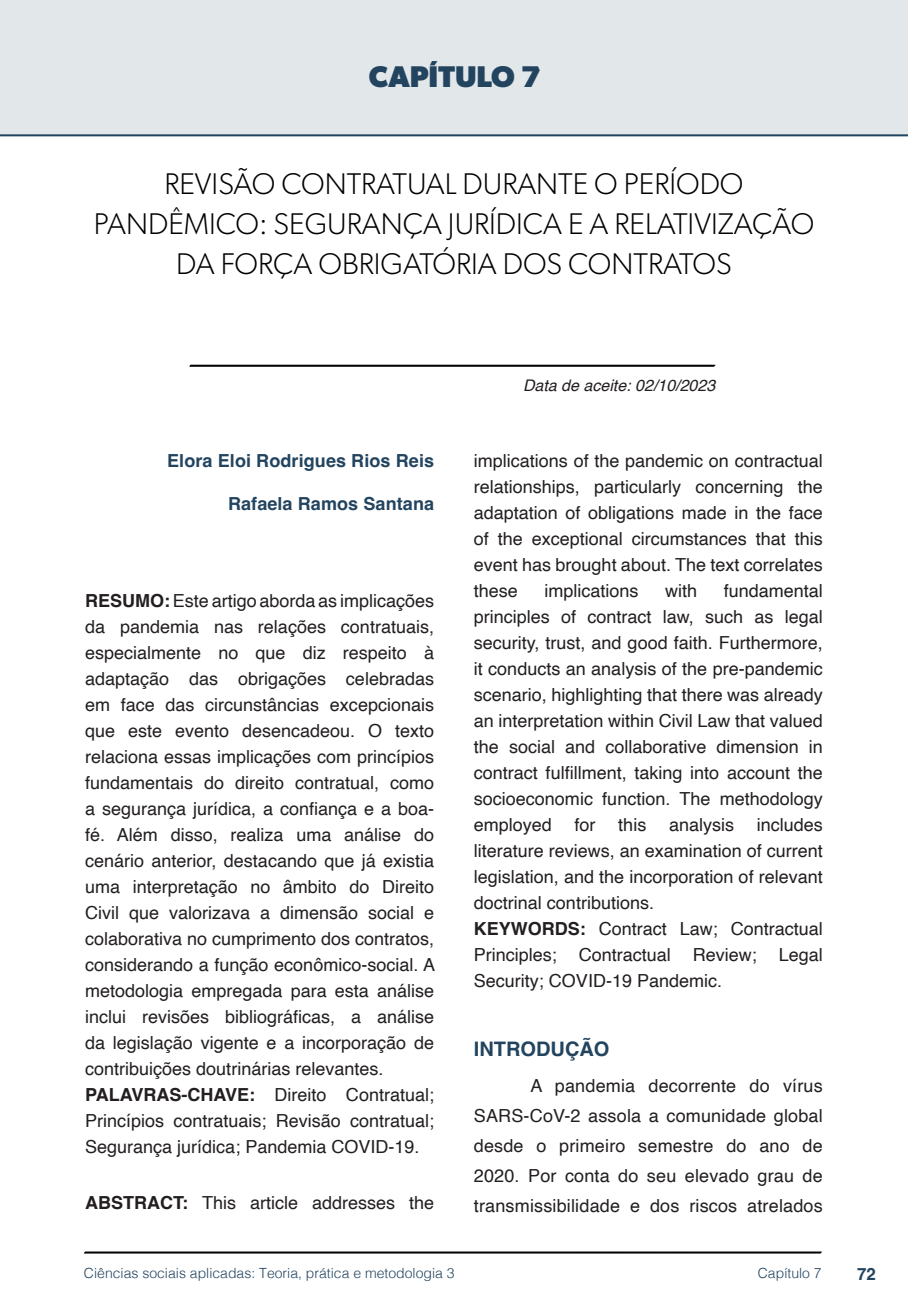
<style>
.page{position:relative;width:908px;height:1304px;background:#fff}
.page>*{position:absolute;margin:0;border:0;box-sizing:border-box;transform-origin:0 0}
.nome_artigos{font:300 30px/40px "Gibson";color:#000;text-align:center}
.capítulos{font:700 30px "Gibson";color:#23445f}
.TITULOS{font:700 20px "Helvetica";color:#23445f}
.Resumos_e_PC_TXT{font:18px/26px "Helvetica";color:#231f20;text-align:justify}
.txt{font:18px/30px "Helvetica";letter-spacing:.01em;color:#231f20;text-align:justify}
.nome_autores{font:700 18px "Helvetica";letter-spacing:.005em;color:#23445f}
.t1{font:700 16.8px "Helvetica";color:#23445f}
.t2{font:italic 16px "Helvetica";color:#231f20}
.t3{font:300 14px "Helvetica";color:#23445f}
.s1{font-weight:700}
</style>
<div class="page">
<svg style="left:84px;top:1251px;width:737px;height:3px;background:#515151"></svg>
<div style="left:0;top:0;width:907px;height:136px;background:#e2e7e9"></div>
<svg style="left:189px;top:364px;width:526px;height:3px;background:#4f4f4f"></svg>
<div style="left:44px;top:72px;width:68px;height:61px;background:#e2e7e9"></div>
<p class="capítulos" style="left:369px;top:58px;width:173px">CAPÍTULO 7</p>
<p class="nome_artigos" style="left:94px;top:163px;width:721px">REVISÃO CONTRATUAL DURANTE O PERÍODO<br>PANDÊMICO: SEGURANÇA JURÍDICA E A RELATIVIZAÇÃO<br>DA FORÇA OBRIGATÓRIA DOS CONTRATOS</p>
<p class="nome_autores" style="left:167px;top:450px;width:268px">Elora Eloi Rodrigues Rios Reis</p>
<p class="nome_autores" style="left:228px;top:492px;width:207px">Rafaela Ramos Santana</p>
<p class="Resumos_e_PC_TXT" style="left:85px;top:588px;width:351px"><span class="s1">RESUMO:</span> Este artigo aborda as implicações da pandemia nas relações contratuais, especialmente no que diz respeito à adaptação das obrigações celebradas em face das circunstâncias excepcionais que este evento desencadeou. O texto relaciona essas implicações com princípios fundamentais do direito contratual, como a segurança jurídica, a confiança e a boa&shy;fé. Além disso, realiza uma análise do cenário anterior, destacando que já existia uma interpretação no âmbito do Direito Civil que valorizava a dimensão social e colaborativa no cumprimento dos contratos, considerando a função econômico-social. A metodologia empregada para esta análise inclui revisões bibliográficas, a análise da legislação vigente e a incorporação de contribuições doutrinárias relevantes.</p>
<p class="Resumos_e_PC_TXT" style="left:85px;top:1082px;width:350px"><span class="s1">PALAVRAS-CHAVE:</span> Direito Contratual; Princípios contratuais; Revisão contratual; Segurança jurídica; Pandemia COVID-19.</p>
<p class="Resumos_e_PC_TXT" style="left:85px;top:1190px;width:350px"><span class="s1">ABSTRACT:</span> This article addresses the</p>
<p class="t2" style="left:523px;top:373px;width:194px">Data de aceite: 02/10/2023</p>
<p class="Resumos_e_PC_TXT" style="left:473px;top:448px;width:350px">implications of the pandemic on contractual relationships, particularly concerning the adaptation of obligations made in the face of the exceptional circumstances that this event has brought about. The text correlates these</p>
<p class="Resumos_e_PC_TXT" style="left:473px;top:578px;width:350px;text-indent:250px">fundamental principles of contract law, such as legal security, trust, and good faith. Furthermore, it conducts an analysis of the pre-pandemic scenario, highlighting that there was already an interpretation within Civil Law that valued the social and collaborative dimension in contract fulfillment, taking into account the socioeconomic function. The methodology employed</p>
<p class="Resumos_e_PC_TXT" style="left:544px;top:578px;width:96px">implications</p>
<p class="Resumos_e_PC_TXT" style="left:664px;top:578px;width:34px">with</p>
<p class="Resumos_e_PC_TXT" style="left:574px;top:812px;width:23px">for</p>
<p class="Resumos_e_PC_TXT" style="left:618px;top:812px;width:30px">this</p>
<p class="Resumos_e_PC_TXT" style="left:668px;top:812px;width:67px">analysis</p>
<p class="Resumos_e_PC_TXT" style="left:473px;top:812px;width:350px;text-indent:283px">includes literature reviews, an examination of current legislation, and the incorporation of relevant doctrinal contributions.</p>
<p class="Resumos_e_PC_TXT" style="left:473px;top:916px;width:350px"><span class="s1">KEYWORDS:</span> Contract Law; Contractual Principles; Contractual Review; Legal Security; COVID-19 Pandemic.</p>
<p class="TITULOS" style="left:473px;top:1037px;width:137px">INTRODUÇÃO</p>
<p class="txt" style="left:473px;top:1071px;width:350px;text-indent:57px">A pandemia decorrente do vírus SARS-CoV-2 assola a comunidade global desde o primeiro semestre do ano de 2020. Por conta do seu elevado grau de transmissibilidade e dos riscos atrelados</p>
<p class="t3" style="left:84px;top:1261px;width:372px">Ciências sociais aplicadas: Teoria, prática e metodologia 3</p>
<p class="t3" style="left:757px;top:1261px;width:65px">Capítulo 7</p>
<p class="t1" style="left:856px;top:1264px;width:20px">72</p>
</div>
